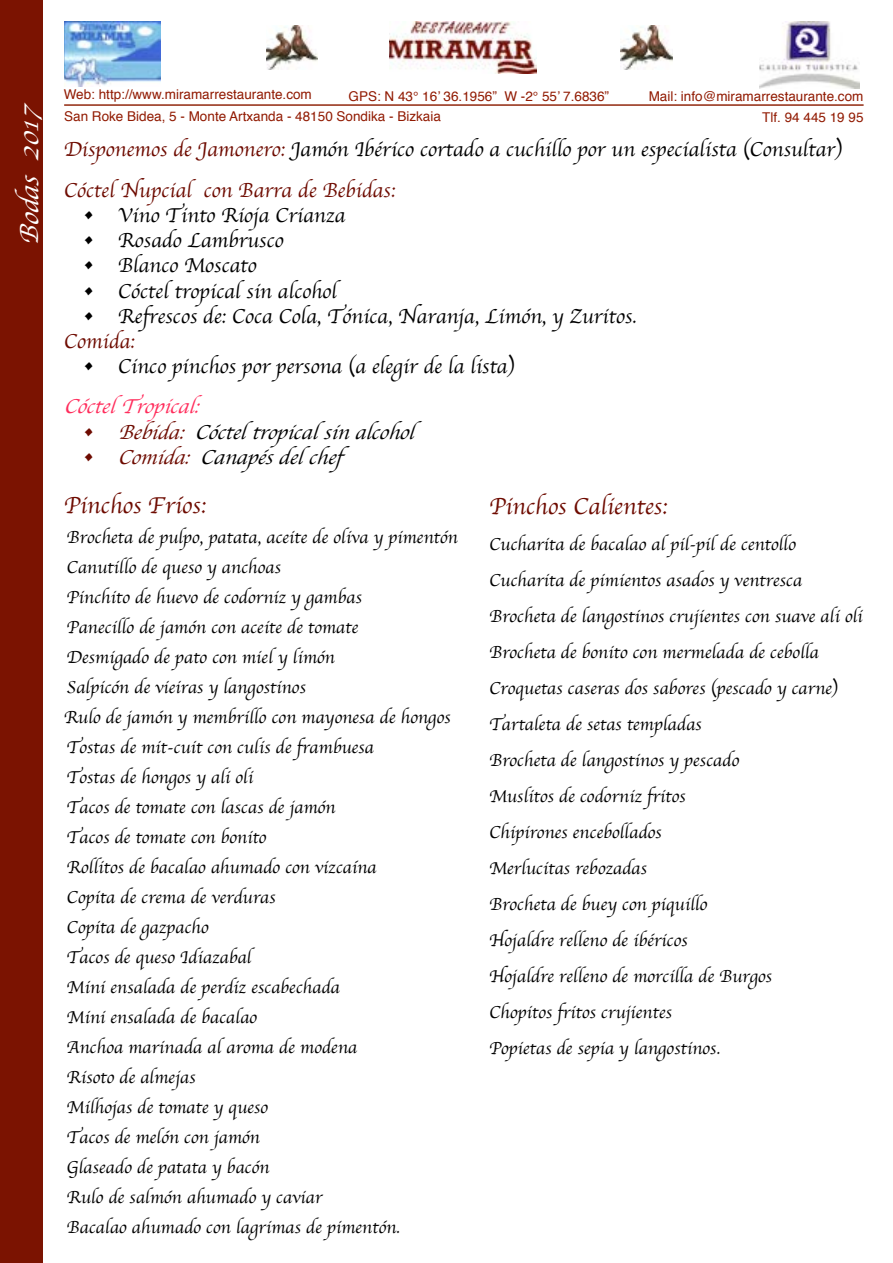
<style>
.page{position:relative;width:893px;height:1263px;background:#fff}
.page>*{position:absolute;margin:0;border:0;box-sizing:border-box;transform-origin:0 0}
.t1{font:italic 27px "Apple Chancery";color:#fff}
.t2{font:24px "Apple Chancery";color:#6e0b01}
.t3{font:21px/40.2px "Apple Chancery";color:#000}
.t4{font:italic 21px "Apple Chancery";color:#000}
.t5{font:italic 21px "Apple Chancery";color:#ff2d5c}
.t6{font:21px "Apple Chancery";color:#6e0b01}
.t7{font:18px/30px "Apple Chancery";color:#000}
.t8{font:13.5px "Helvetica";color:#911a02}
.s1{color:#6e0b01}
.s2{font-style:normal;color:#6e0b01}
</style>
<div class="page">
<img style="left:64px;top:21px;width:96px;height:65px">
<img style="left:760px;top:21px;width:99px;height:67px">
<img style="left:389px;top:21px;width:147px;height:53px">
<hr style="left:64px;top:104px;width:800px;height:2px;background:#91280e">
<img style="left:266px;top:25px;width:52px;height:44px">
<img style="left:621px;top:25px;width:52px;height:44px">
<div style="left:0;top:0;width:43px;height:1263px;background:#7b1301"></div>
<h1 class="t1" style="left:8px;top:245px;width:150px;rotate:-90deg">Bodas 2017</h1>
<p class="t8" style="left:64px;top:84px;width:250px">Web: http://www.miramarrestaurante.com</p>
<p class="t8" style="left:349px;top:86px;width:262px">GPS: N 43° 16’ 36.1956” W -2° 55’ 7.6836”</p>
<p class="t8" style="left:649px;top:86px;width:216px">Mail: info@miramarrestaurante.com</p>
<p class="t8" style="left:64px;top:106px;width:378px">San Roke Bidea, 5 - Monte Artxanda - 48150 Sondika - Bizkaia</p>
<p class="t8" style="left:762px;top:107px;width:103px">Tlf. 94 445 19 95</p>
<p class="t3" style="left:64px;top:130px;width:780px"><span class="s1">Disponemos de Jamonero:</span> Jamón Ibérico cortado a cuchillo por un especialista (Consultar)<br><span class="s1">Cóctel Nupcial con Barra de Bebidas:</span></p>
<p class="t3" style="left:82px;top:195px;width:264px">• Vino Tinto Rioja Crianza</p>
<p class="t3" style="left:82px;top:220px;width:203px">• Rosado Lambrusco</p>
<p class="t3" style="left:82px;top:245px;width:176px">• Blanco Moscato</p>
<p class="t3" style="left:82px;top:271px;width:256px">• Cóctel tropical sin alcohol</p>
<p class="t3" style="left:82px;top:296px;width:556px">• Refrescos de: Coca Cola, Tónica, Naranja, Limón, y Zuritos.</p>
<p class="t6" style="left:64px;top:324px;width:72px">Comida:</p>
<p class="t3" style="left:82px;top:346px;width:434px">• Cinco pinchos por persona (a elegir de la lista)</p>
<p class="t5" style="left:64px;top:390px;width:143px">CóctelTropical:</p>
<p class="t4" style="left:82px;top:415px;width:344px"><span class="s2">•</span> <span class="s1">Bebida:</span> Cócteltropicalsinalcohol</p>
<p class="t4" style="left:82px;top:440px;width:276px"><span class="s2">•</span> <span class="s1">Comida:</span> Canapésdelchef</p>
<h2 class="t2" style="left:64px;top:486px;width:143px">Pinchos Fríos:</h2>
<p class="t7" style="left:64px;top:522px;width:395px">Brocheta de pulpo, patata, aceite de oliva y pimentón<br>Canutillo de queso y anchoas<br>Pinchito de huevo de codorniz y gambas<br>Panecillo de jamón con aceite de tomate<br>Desmigado de pato con miel y limón<br>Salpicón de vieiras y langostinos<br>Rulo de jamón y membrillo con mayonesa de hongos<br>Tostas de mit-cuit con culis de frambuesa<br>Tostas de hongos y ali oli<br>Tacos de tomate con lascas de jamón<br>Tacos de tomate con bonito<br>Rollitos de bacalao ahumado con vizcaína<br>Copita de crema de verduras<br>Copita de gazpacho<br>Tacos de queso Idiazabal<br>Mini ensalada de perdiz escabechada<br>Mini ensalada de bacalao<br>Anchoa marinada al aroma de modena<br>Risoto de almejas<br>Milhojas de tomate y queso<br>Tacos de melón con jamón<br>Glaseado de patata y bacón<br>Rulo de salmón ahumado y caviar<br>Bacalao ahumado con lagrimas de pimentón.</p>
<h2 class="t2" style="left:489px;top:487px;width:180px">Pinchos Calientes:</h2>
<p class="t7" style="left:489px;top:526px;width:375px;line-height:36px">Cucharita de bacalao al pil-pil de centollo Cucharita de pimientos asados y ventresca Brocheta de langostinos crujientes con suave ali oli Brocheta de bonito con mermelada de cebolla Croquetas caseras dos sabores (pescado y carne)<br>Tartaleta de setas templadas<br>Brocheta de langostinos y pescado<br>Muslitos de codorniz fritos<br>Chipirones encebollados<br>Merlucitas rebozadas<br>Brocheta de buey con piquillo<br>Hojaldre relleno de ibéricos<br>Hojaldre relleno de morcilla de Burgos<br>Chopitos fritos crujientes<br>Popietas de sepia y langostinos.</p>
</div>
